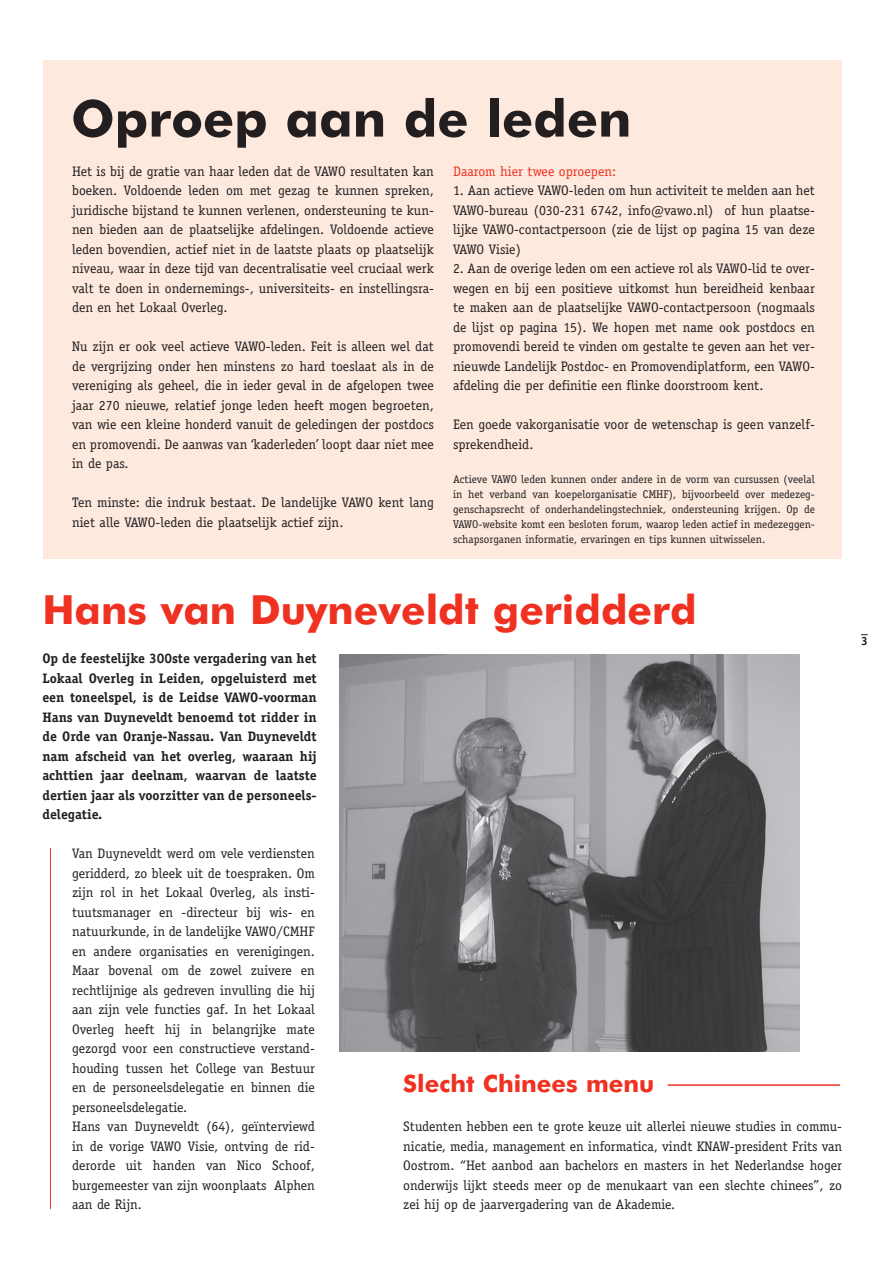
<style>
.page{position:relative;width:893px;height:1263px;background:#fff}
.page>*{position:absolute;margin:0;border:0;box-sizing:border-box;transform-origin:0 0}
.t1{font:700 51px "Futura BT";color:#231f20}
.t2{font:700 40.2px "Futura BT";color:#ef3122}
.t3{font:700 24px "Futura BT";color:#ef3122}
.t4{font:13.8px/19.5px "Officina Serif";color:#231f20;text-align:justify}
.t5{font:700 13.8px/19.5px "Officina Serif";color:#231f20;text-align:justify}
.t6{font:13.8px "Officina Serif";color:#ef3122}
.t7{font:700 12px "Officina Serif";color:#231f20}
.t8{font:11.25px/15px "Officina Serif";color:#231f20;text-align:justify}
</style>
<div class="page">
<div style="left:43px;top:60px;width:798px;height:499px;background:#fde9de"></div>
<hr style="left:50px;top:848px;width:1px;height:361px;background:#ef3122">
<hr style="left:667px;top:1084px;width:173px;height:2px;background:#ef3122">
<img style="left:339px;top:655px;width:460px;height:396px">
<h1 class="t1" style="left:71px;top:97px;width:562px">Oproep aan de leden</h1>
<p class="t4" style="left:72px;top:162px;width:363px">Het is bij de gratie van haar leden dat de VAWO resultaten kan boeken. Voldoende leden om met gezag te kunnen spreken, juridische bijstand te kunnen verlenen, ondersteuning te kun&shy;nen bieden aan de plaatselijke afdelingen. Voldoende actieve leden bovendien, actief niet in de laatste plaats op plaatselijk niveau, waar in deze tijd van decentralisatie veel cruciaal werk valt te doen in ondernemings-, universiteits- en instellingsra&shy;den en het Lokaal Overleg.</p>
<p class="t4" style="left:72px;top:338px;width:363px">Nu zijn er ook veel actieve VAWO-leden. Feit is alleen wel dat de vergrijzing onder hen minstens zo hard toeslaat als in de vereniging als geheel, die in ieder geval in de afgelopen twee jaar 270 nieuwe, relatief jonge leden heeft mogen begroeten, van wie een kleine honderd vanuit de geledingen der postdocs en promovendi. De aanwas van ‘kaderleden’ loopt daar niet mee in de pas.</p>
<p class="t4" style="left:72px;top:494px;width:363px">Ten minste: die indruk bestaat. De landelijke VAWO kent lang niet alle VAWO-leden die plaatselijk actief zijn.</p>
<p class="t6" style="left:453px;top:166px;width:165px">Daarom hier twee oproepen:</p>
<p class="t4" style="left:453px;top:182px;width:363px">1. Aan actieve VAWO-leden om hun activiteit te melden aan het VAWO-bureau (030-231 6742, info@vawo.nl) of hun plaatse&shy;lijke VAWO-contactpersoon (zie de lijst op pagina 15 van deze VAWO Visie)</p>
<p class="t4" style="left:453px;top:260px;width:363px">2. Aan de overige leden om een actieve rol als VAWO-lid te over&shy;wegen en bij een positieve uitkomst hun bereidheid kenbaar te maken aan de plaatselijke VAWO-contactpersoon (nogmaals de lijst op pagina 15). We hopen met name ook postdocs en promovendi bereid te vinden om gestalte te geven aan het ver&shy;nieuwde Landelijk Postdoc- en Promovendiplatform, een VAWO&shy;afdeling die per definitie een flinke doorstroom kent.</p>
<p class="t4" style="left:453px;top:416px;width:363px">Een goede vakorganisatie voor de wetenschap is geen vanzelf&shy;sprekendheid.</p>
<p class="t8" style="left:453px;top:473px;width:363px">Actieve VAWO leden kunnen onder andere in de vorm van cursussen (veelal in het verband van koepelorganisatie CMHF), bijvoorbeeld over medezeg&shy;genschapsrecht of onderhandelingstechniek, ondersteuning krijgen. Op de VAWO-website komt een besloten forum, waarop leden actief in medezeggen&shy;schapsorganen informatie, ervaringen en tips kunnen uitwisselen.</p>
<h2 class="t2" style="left:42px;top:593px;width:655px">Hans van Duyneveldt geridderd</h2>
<p class="t5" style="left:42px;top:650px;width:276px">Op de feestelijke 300ste vergadering van het Lokaal Overleg in Leiden, opgeluisterd met een toneelspel, is de Leidse VAWO-voorman Hans van Duyneveldt benoemd tot ridder in de Orde van Oranje-Nassau. Van Duyneveldt nam afscheid van het overleg, waaraan hij achttien jaar deelnam, waarvan de laatste dertien jaar als voorzitter van de personeels&shy;delegatie.</p>
<p class="t4" style="left:72px;top:845px;width:244px;text-align:left">Van Duyneveldt werd om vele verdiensten geridderd, zo bleek uit de toespraken. Om zijn rol in het Lokaal Overleg, als insti&shy;tuutsmanager en -directeur bij wis- en natuurkunde, in de landelijke VAWO/CMHF en andere organisaties en verenigingen.<br>Maar bovenal om de zowel zuivere en rechtlijnige als gedreven invulling die hij aan zijn vele functies gaf. In het Lokaal Overleg heeft hij in belangrijke mate gezorgd voor een constructieve verstand&shy;houding tussen het College van Bestuur en de personeelsdelegatie en binnen die personeelsdelegatie.<br>Hans van Duyneveldt (64), geïnterviewd in de vorige VAWO Visie, ontving de rid&shy;derorde uit handen van Nico Schoof, burgemeester van zijn woonplaats Alphen aan de Rijn.</p>
<h3 class="t3" style="left:403px;top:1073px;width:252px">Slecht Chinees menu</h3>
<p class="t4" style="left:403px;top:1118px;width:440px">Studenten hebben een te grote keuze uit allerlei nieuwe studies in commu&shy;nicatie, media, management en informatica, vindt KNAW-president Frits van Oostrom. “Het aanbod aan bachelors en masters in het Nederlandse hoger onderwijs lijkt steeds meer op de menukaart van een slechte chinees”, zo zei hij op de jaarvergadering van de Akademie.</p>
<p class="t7" style="left:861px;top:636px;width:8px">3</p>
</div>
